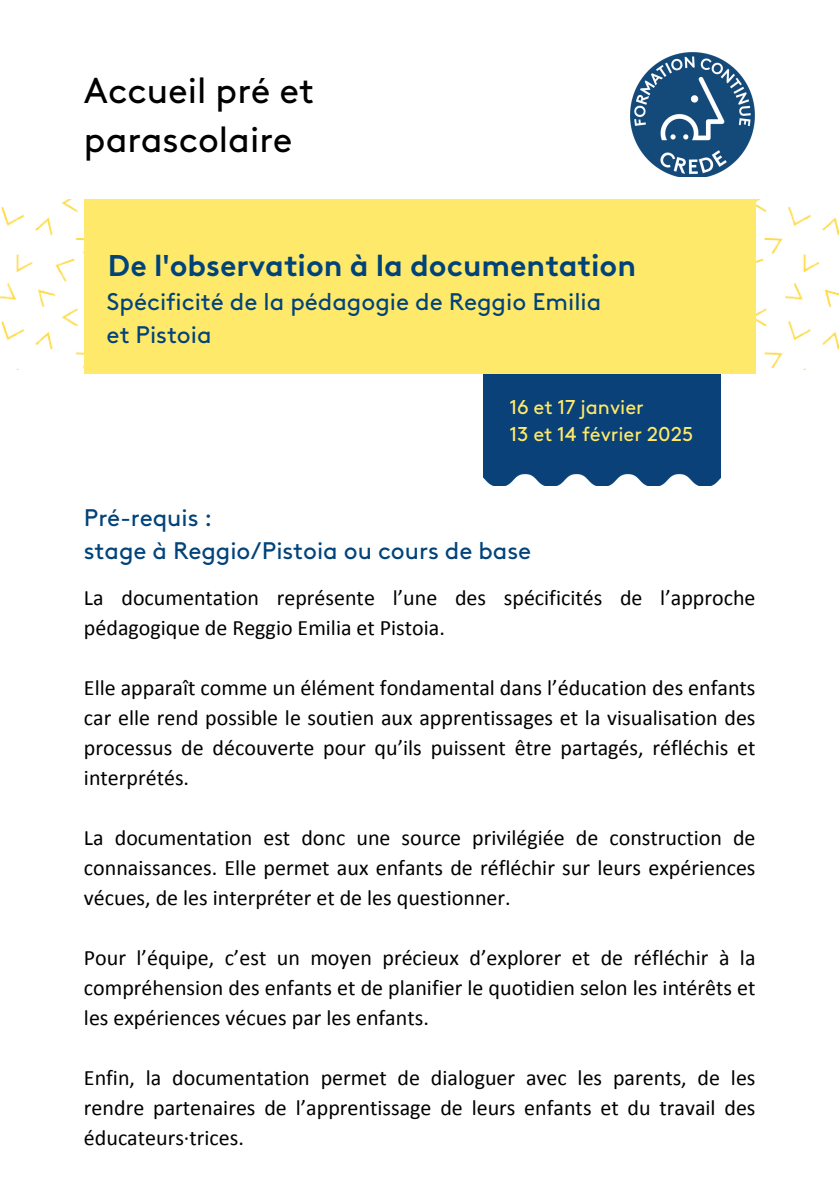
<style>
.page{position:relative;width:839px;height:1191px;background:#fff}
.page>*{position:absolute;margin:0;border:0;box-sizing:border-box;transform-origin:0 0}
.t1{font:36px/49.6px "Brown LL";color:#000}
.t2{font:700 30px "Brown LL";color:#00437a}
.t3{font:24px/33px "Brown LL";color:#00437a}
.t4{font:22px/30px "Calibri";color:#000;text-align:justify}
.t5{font:20px "Brown LL";color:#ffe96a}
</style>
<div class="page">
<div style="left:483px;top:374px;width:237px;height:111px;background:#0a4178"></div>
<img style="left:0;top:200px;width:838px;height:169px">
<div style="left:84px;top:200px;width:671px;height:174px;background:#ffe96a"></div>
<img style="left:630px;top:52px;width:124px;height:125px">
<h2 class="t1" style="left:84px;top:65px;width:231px">Accueil pré et parascolaire</h2>
<p class="t2" style="left:108px;top:248px;width:529px">De l'observation à la documentation</p>
<h3 class="t3" style="left:107px;top:286px;width:496px">Spécificité de la pédagogie de Reggio Emilia et Pistoia</h3>
<h1 class="t5" style="left:510px;top:395px;width:135px">16 et 17 janvier</h1>
<p class="t5" style="left:510px;top:422px;width:185px">13 et 14 février 2025</p>
<h3 class="t3" style="left:84px;top:501px;width:448px">Pré-requis :<br>stage à Reggio/Pistoia ou cours de base</h3>
<h3 class="t4" style="left:84px;top:585px;width:673px">La documentation représente l’une des spécificités de l’approche pédagogique de Reggio Emilia et Pistoia.</h3>
<p class="t4" style="left:84px;top:675px;width:673px">Elle apparaît comme un élément fondamental dans l’éducation des enfants car elle rend possible le soutien aux apprentissages et la visualisation des processus de découverte pour qu’ils puissent être partagés, réfléchis et interprétés.</p>
<p class="t4" style="left:84px;top:825px;width:673px">La documentation est donc une source privilégiée de construction de connaissances. Elle permet aux enfants de réfléchir sur leurs expériences vécues, de les interpréter et de les questionner.</p>
<p class="t4" style="left:84px;top:945px;width:673px">Pour l’équipe, c’est un moyen précieux d’explorer et de réfléchir à la compréhension des enfants et de planifier le quotidien selon les intérêts et les expériences vécues par les enfants.</p>
<h3 class="t4" style="left:84px;top:1065px;width:673px">Enfin, la documentation permet de dialoguer avec les parents, de les rendre partenaires de l’apprentissage de leurs enfants et du travail des éducateurs·trices.</h3>
</div>
